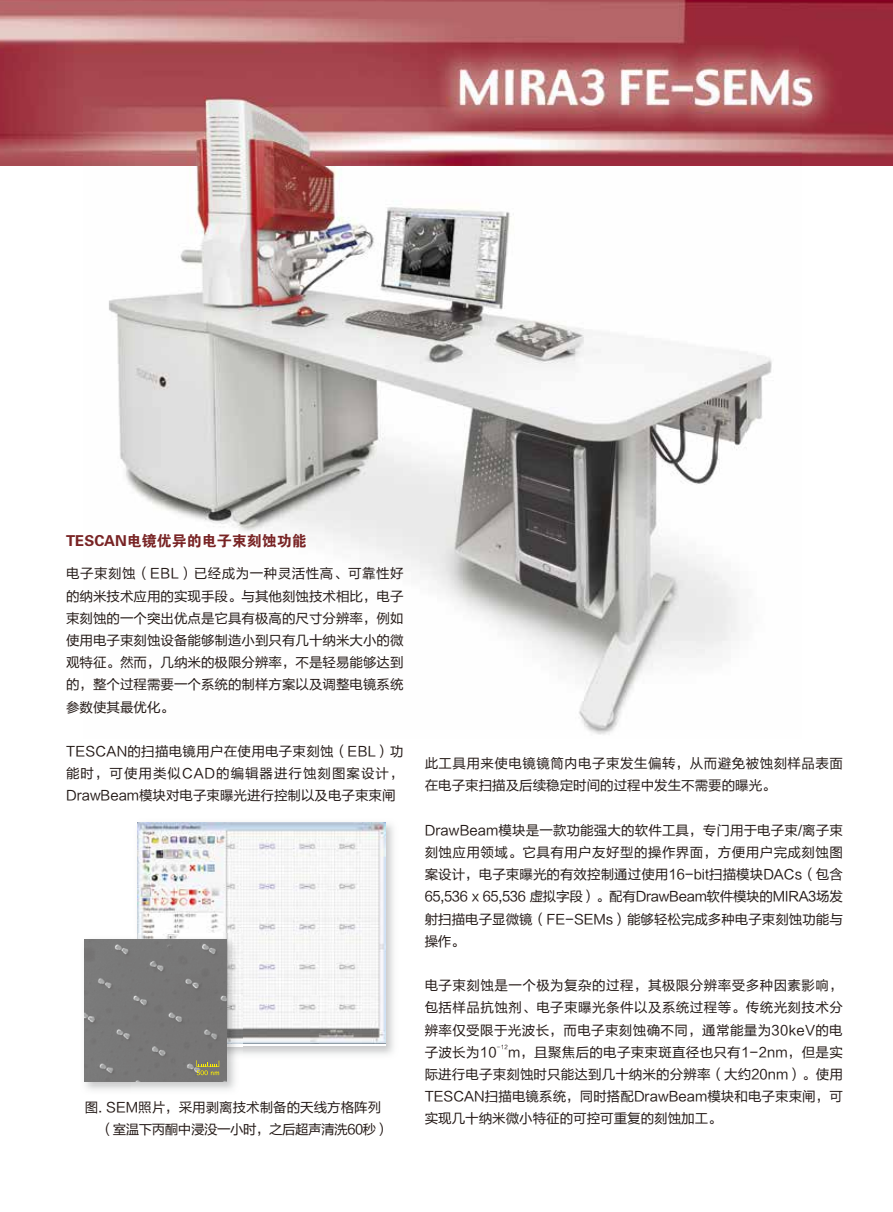
<style>
.page{position:relative;width:893px;height:1212px;background:#fff}
.page>*{position:absolute;margin:0;border:0;box-sizing:border-box;transform-origin:0 0}
.t1{font:15px "FZDHTJW GB1 0";color:#782324}
.t2{font:13.5px/22.2px "FZLTHK GBK1 0";color:#221815;text-align:justify}
.t3{font:13.5px/22.2px "FZLTHK GBK1 0";letter-spacing:.035em;color:#221815}
.t4{font:5.7px "FZLTHK GBK1 0";color:#221815}
</style>
<div class="page">
<img style="left:0;top:0;width:893px;height:165px">
<img style="left:137px;top:822px;width:257px;height:233px">
<img style="left:137px;top:823px;width:248px;height:221px">
<img style="left:83px;top:80px;width:719px;height:655px">
<img style="left:85px;top:933px;width:157px;height:157px">
<div style="left:84px;top:939px;width:143px;height:143px;background:#787777"></div>
<svg style="left:196px;top:1060px;width:23px;height:15px"></svg>
<p class="t1" style="left:66px;top:533px;width:242px">TESCAN电镜优异的电子束刻蚀功能</p>
<p class="t2" style="left:66px;top:563px;width:339px">电子束刻蚀（EBL）已经成为一种灵活性高、可靠性好的纳米技术应用的实现手段。与其他刻蚀技术相比，电子束刻蚀的一个突出优点是它具有极高的尺寸分辨率，例如使用电子束刻蚀设备能够制造小到只有几十纳米大小的微观特征。然而，几纳米的极限分辨率，不是轻易能够达到的，整个过程需要一个系统的制样方案以及调整电镜系统参数使其最优化。</p>
<p class="t2" style="left:66px;top:740px;width:339px">TESCAN的扫描电镜用户在使用电子束刻蚀（EBL）功能时，可使用类似CAD的编辑器进行蚀刻图案设计，DrawBeam模块对电子束曝光进行控制以及电子束束闸</p>
<p class="t2" style="left:100px;top:1097px;width:291px;text-indent:-15px">图. SEM照片，采用剥离技术制备的天线方格阵列（室温下丙酮中浸没一小时，之后超声清洗60秒）</p>
<p class="t3" style="left:425px;top:753px;width:420px">此工具用来使电镜镜筒内电子束发生偏转，从而避免被蚀刻样品表面在电子束扫描及后续稳定时间的过程中发生不需要的曝光。</p>
<p class="t2" style="left:425px;top:819px;width:420px">DrawBeam模块是一款功能强大的软件工具，专门用于电子束/离子束刻蚀应用领域。它具有用户友好型的操作界面，方便用户完成刻蚀图案设计，电子束曝光的有效控制通过使用16-bit扫描模块DACs（包含65,536 x 65,536 虚拟字段）。配有DrawBeam软件模块的MIRA3场发射扫描电子显微镜（FE-SEMs）能够轻松完成多种电子束刻蚀功能与操作。</p>
<p class="t2" style="left:425px;top:975px;width:420px">电子束刻蚀是一个极为复杂的过程，其极限分辨率受多种因素影响，包括样品抗蚀剂、电子束曝光条件以及系统过程等。传统光刻技术分辨率仅受限于光波长，而电子束刻蚀确不同，通常能量为30keV的电子波长为10</p>
<p class="t4" style="left:497px;top:1044px;width:12px">-12</p>
<p class="t2" style="left:425px;top:1041px;width:420px;text-indent:83px">m，且聚焦后的电子束束斑直径也只有1-2nm，但是实际进行电子束刻蚀时只能达到几十纳米的分辨率（大约20nm）。使用TESCAN扫描电镜系统，同时搭配DrawBeam模块和电子束束闸，可实现几十纳米微小特征的可控可重复的刻蚀加工。</p>
</div>
